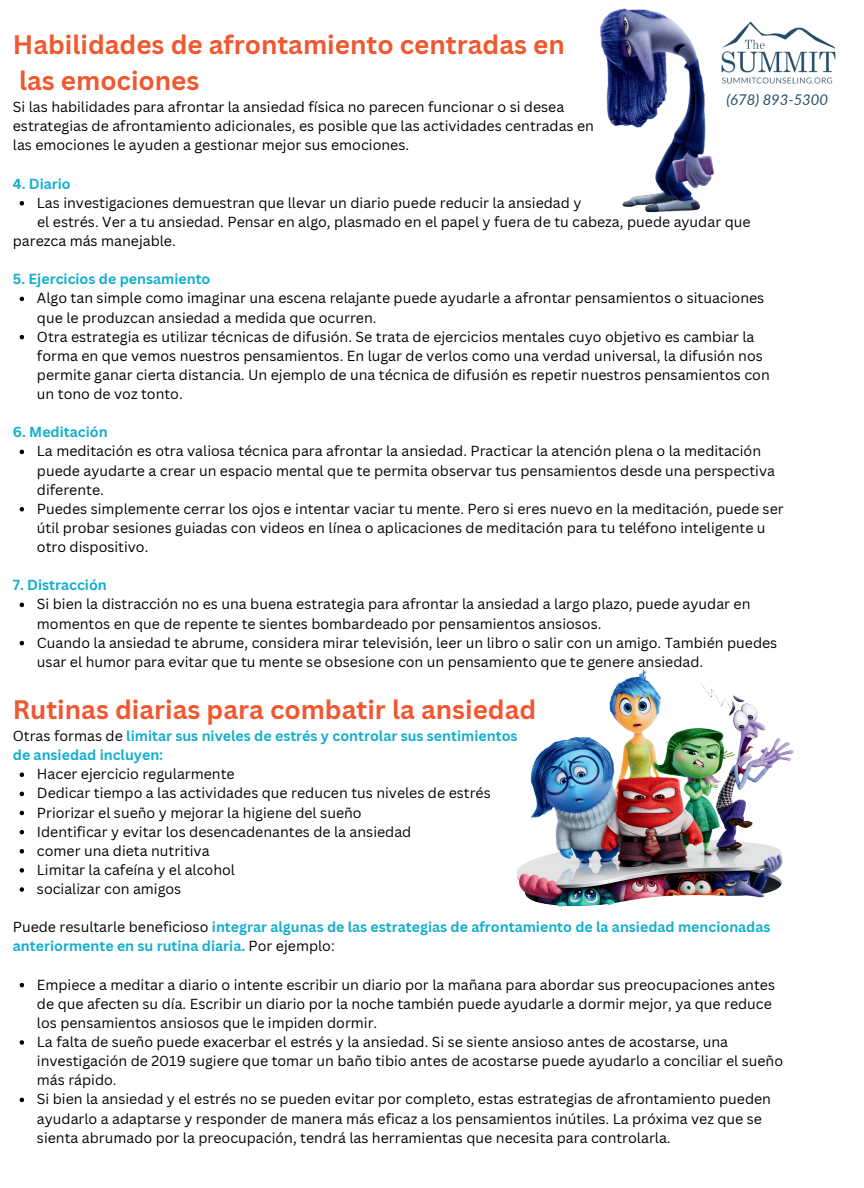
<style>
.page{position:relative;width:864px;height:1188px;background:#fff}
.page>*{position:absolute;margin:0;border:0;box-sizing:border-box;transform-origin:0 0}
.t1{font:700 25.95px/36px "Canva Sans";color:#f05830}
.t2{font:italic 14.85px "Lato";color:#244e6b}
.t3{font:14.1px/19.2px "Canva Sans";color:#000}
.t4{font:700 14.1px/19.2px "Canva Sans";color:#13aecc}
.s1{font-weight:400;color:#000}
</style>
<div class="page">
<svg style="left:20px;top:201px;width:4px;height:5px"></svg>
<svg style="left:20px;top:297px;width:4px;height:4px"></svg>
<svg style="left:20px;top:335px;width:4px;height:4px"></svg>
<svg style="left:20px;top:450px;width:4px;height:4px"></svg>
<svg style="left:20px;top:507px;width:4px;height:5px"></svg>
<svg style="left:20px;top:603px;width:4px;height:4px"></svg>
<svg style="left:20px;top:641px;width:4px;height:4px"></svg>
<svg style="left:20px;top:772px;width:4px;height:5px"></svg>
<svg style="left:20px;top:792px;width:4px;height:4px"></svg>
<svg style="left:20px;top:811px;width:4px;height:4px"></svg>
<svg style="left:20px;top:830px;width:4px;height:4px"></svg>
<svg style="left:20px;top:849px;width:4px;height:5px"></svg>
<svg style="left:20px;top:868px;width:4px;height:5px"></svg>
<svg style="left:20px;top:887px;width:4px;height:5px"></svg>
<svg style="left:20px;top:983px;width:4px;height:4px"></svg>
<svg style="left:20px;top:1040px;width:4px;height:5px"></svg>
<svg style="left:20px;top:1098px;width:4px;height:4px"></svg>
<img style="left:600px;top:8px;width:114px;height:205px">
<img style="left:721px;top:21px;width:115px;height:63px">
<img style="left:517px;top:668px;width:277px;height:239px">
<h1 class="t1" style="left:13px;top:27px;width:553px">Habilidades de afrontamiento centradas en las emociones</h1>
<p class="t3" style="left:13px;top:97px;width:583px">Si las habilidades para afrontar la ansiedad física no parecen funcionar o si desea estrategias de afrontamiento adicionales, es posible que las actividades centradas en las emociones le ayuden a gestionar mejor sus emociones.</p>
<p class="t4" style="left:13px;top:174px;width:59px">4. Diario</p>
<p class="t3" style="left:37px;top:193px;width:546px">Las investigaciones demuestran que llevar un diario puede reducir la ansiedad y</p>
<p class="t3" style="left:37px;top:212px;width:715px">el estrés. Ver a tu ansiedad. Pensar en algo, plasmado en el papel y fuera de tu cabeza, puede ayudar que</p>
<p class="t3" style="left:13px;top:231px;width:164px">parezca más manejable.</p>
<p class="t4" style="left:13px;top:270px;width:199px">5. Ejercicios de pensamiento</p>
<p class="t3" style="left:37px;top:289px;width:734px">Algo tan simple como imaginar una escena relajante puede ayudarle a afrontar pensamientos o situaciones que le produzcan ansiedad a medida que ocurren.<br>Otra estrategia es utilizar técnicas de difusión. Se trata de ejercicios mentales cuyo objetivo es cambiar la forma en que vemos nuestros pensamientos. En lugar de verlos como una verdad universal, la difusión nos permite ganar cierta distancia. Un ejemplo de una técnica de difusión es repetir nuestros pensamientos con un tono de voz tonto.</p>
<p class="t4" style="left:13px;top:423px;width:96px">6. Meditación</p>
<p class="t3" style="left:37px;top:442px;width:748px">La meditación es otra valiosa técnica para afrontar la ansiedad. Practicar la atención plena o la meditación puede ayudarte a crear un espacio mental que te permita observar tus pensamientos desde una perspectiva diferente.<br>Puedes simplemente cerrar los ojos e intentar vaciar tu mente. Pero si eres nuevo en la meditación, puede ser útil probar sesiones guiadas con videos en línea o aplicaciones de meditación para tu teléfono inteligente u otro dispositivo.</p>
<p class="t4" style="left:13px;top:576px;width:95px">7. Distracción</p>
<p class="t3" style="left:37px;top:595px;width:742px">Si bien la distracción no es una buena estrategia para afrontar la ansiedad a largo plazo, puede ayudar en momentos en que de repente te sientes bombardeado por pensamientos ansiosos.<br>Cuando la ansiedad te abrume, considera mirar televisión, leer un libro o salir con un amigo. También puedes usar el humor para evitar que tu mente se obsesione con un pensamiento que te genere ansiedad.</p>
<h1 class="t1" style="left:13px;top:691px;width:525px">Rutinas diarias para combatir la ansiedad</h1>
<p class="t4" style="left:13px;top:727px;width:506px"><span class="s1">Otras formas de</span> limitar sus niveles de estrés y controlar sus sentimientos de ansiedad incluyen:</p>
<p class="t3" style="left:37px;top:765px;width:455px">Hacer ejercicio regularmente<br>Dedicar tiempo a las actividades que reducen tus niveles de estrés Priorizar el sueño y mejorar la higiene del sueño<br>Identificar y evitar los desencadenantes de la ansiedad<br>comer una dieta nutritiva<br>Limitar la cafeína y el alcohol<br>socializar con amigos</p>
<p class="t4" style="left:13px;top:918px;width:759px"><span class="s1">Puede resultarle beneficioso</span> integrar algunas de las estrategias de afrontamiento de la ansiedad mencionadas anteriormente en su rutina diaria. <span class="s1">Por ejemplo:</span></p>
<p class="t3" style="left:37px;top:975px;width:748px">Empiece a meditar a diario o intente escribir un diario por la mañana para abordar sus preocupaciones antes de que afecten su día. Escribir un diario por la noche también puede ayudarle a dormir mejor, ya que reduce los pensamientos ansiosos que le impiden dormir.<br>La falta de sueño puede exacerbar el estrés y la ansiedad. Si se siente ansioso antes de acostarse, una investigación de 2019 sugiere que tomar un baño tibio antes de acostarse puede ayudarlo a conciliar el sueño más rápido.<br>Si bien la ansiedad y el estrés no se pueden evitar por completo, estas estrategias de afrontamiento pueden ayudarlo a adaptarse y responder de manera más eficaz a los pensamientos inútiles. La próxima vez que se sienta abrumado por la preocupación, tendrá las herramientas que necesita para controlarla.</p>
<p class="t2" style="left:726px;top:89px;width:103px">(678) 893-5300</p>
</div>
